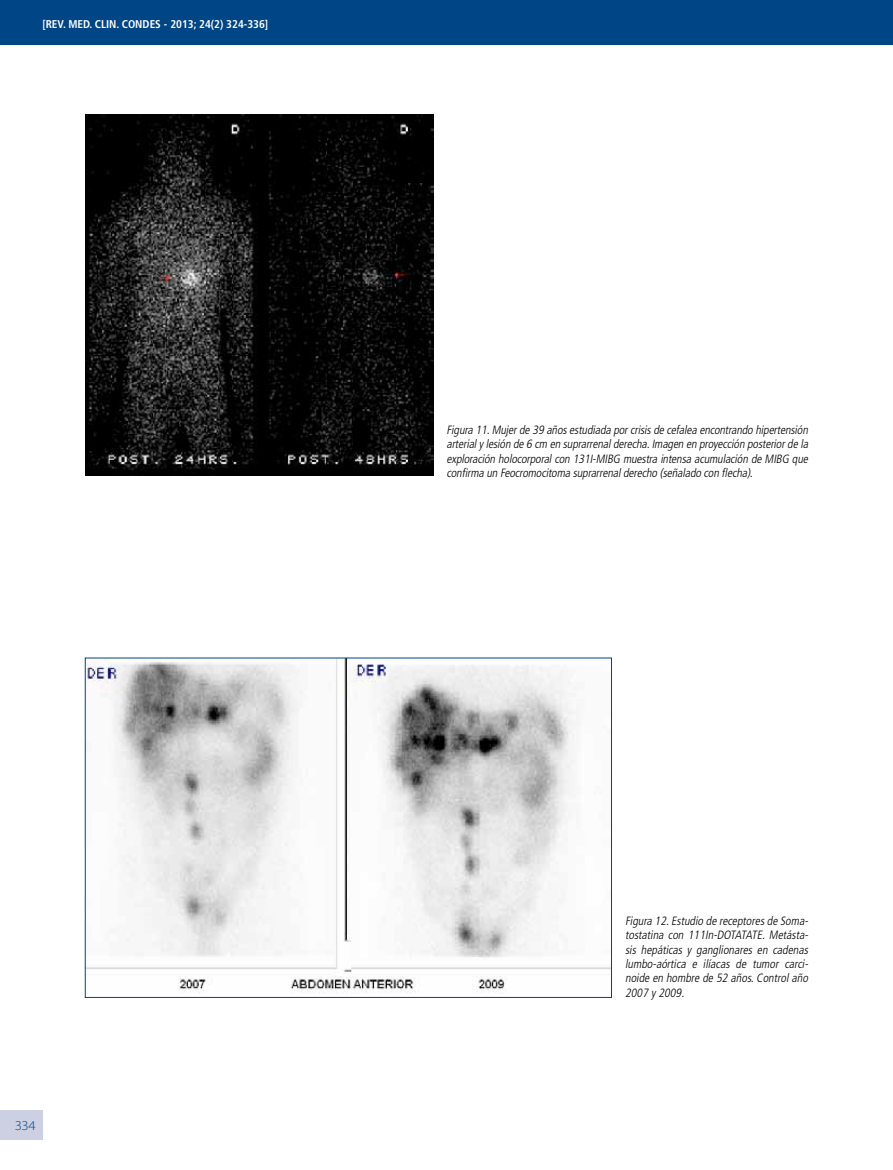
<style>
.page{position:relative;width:893px;height:1170px;background:#fff}
.page>*{position:absolute;margin:0;border:0;box-sizing:border-box;transform-origin:0 0}
.t1{font:300 13.5px "Myriad Pro";color:#004586;scale:1.1 1}
.t2{font:italic 300 condensed 12px/14.4px "Frutiger";color:#000;text-align:justify}
.t3{font:700 condensed 11.25px "Frutiger";color:#fff}
</style>
<div class="page">
<div style="left:0;top:1110px;width:43px;height:30px;background:#cdd0e3"></div>
<img style="left:87px;top:659px;width:523px;height:335px">
<img style="left:85px;top:115px;width:349px;height:361px">
<div style="left:0;top:0;width:893px;height:44px;background:#004586"></div>
<p class="t3" style="left:42px;top:17px;width:227px">[REV. MED. CLIN. CONDES - 2013; 24(2) 324-336]</p>
<p class="t1" style="left:15px;top:1117px;width:21px">334</p>
<p class="t2" style="left:446px;top:422px;width:365px">Figura 11.Mujerde 39 añosestudiada porcrisisde cefalea encontrando hipertensión arterialylesión de 6 cm en suprarrenalderecha.Imagen en proyección posteriorde la exploración holocorporalcon 131I-MIBG muestra intensa acumulación de MIBG que confirma un Feocromocitoma suprarrenalderecho (señalado con flecha).</p>
<p class="t2" style="left:625px;top:913px;width:187px">Figura 12.Estudio de receptoresde Soma&shy;tostatina con 111In-DOTATATE. Metásta&shy;sis hepáticas y ganglionares en cadenas lumbo-aórtica e ilíacas de tumor carci&shy;noide en hombre de 52 años.Controlaño 2007 y2009.</p>
</div>
